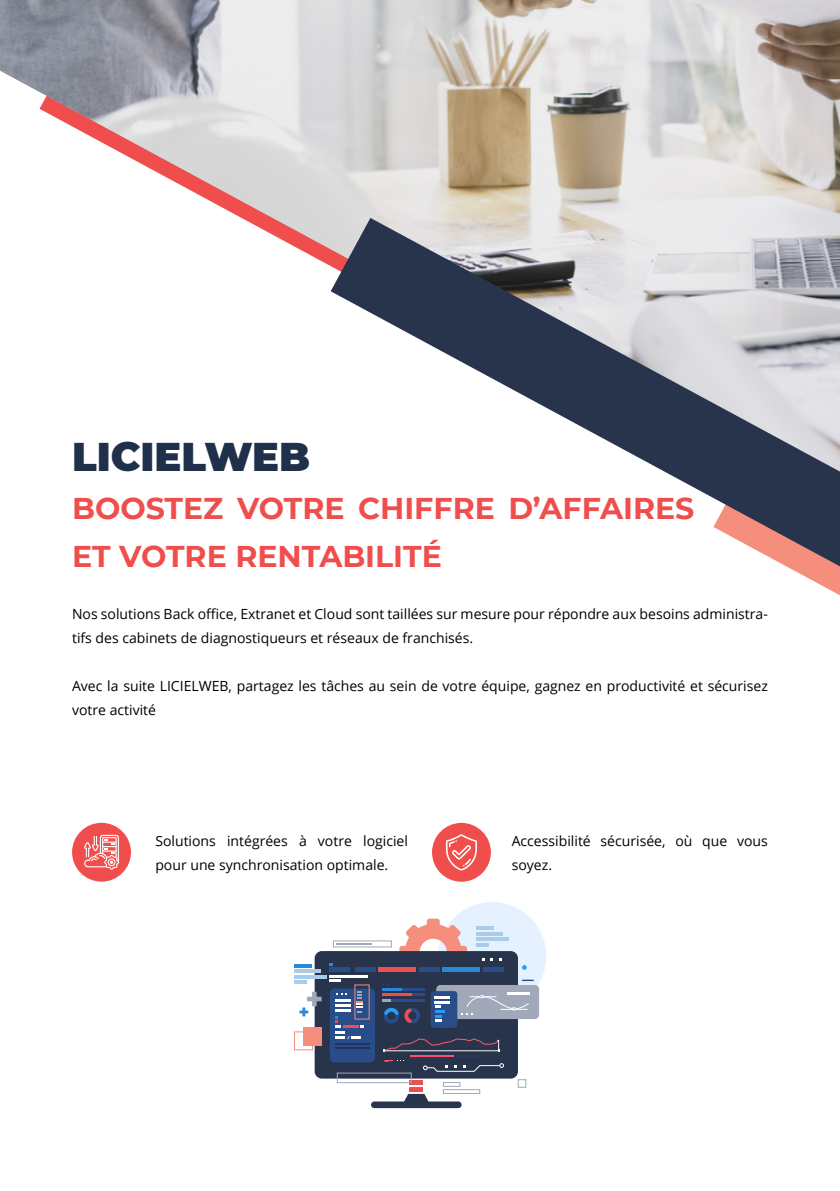
<style>
.page{position:relative;width:840px;height:1191px;background:#fff}
.page>*{position:absolute;margin:0;border:0;box-sizing:border-box;transform-origin:0 0}
.t1{font:900 40px "Montserrat";color:#20304b}
.t2{font:700 30px/48px "Montserrat";color:#f04e4c}
.t3{font:14px/24px "Open Sans";color:#000}
</style>
<div class="page">
<div style="left:72px;top:822px;width:59px;height:59px;background:#f04e4c;border-radius:50%"></div>
<div style="left:432px;top:823px;width:58px;height:58px;background:#f04e4c;border-radius:50%"></div>
<div style="left:438px;top:902px;width:108px;height:108px;background:#e5f1ff;border-radius:50%"></div>
<div style="left:371px;top:1101px;width:90px;height:7px;background:#27344c;border-radius:3px"></div>
<hr style="left:408px;top:1087px;width:14px;height:4px;background:#f04e4c">
<svg style="left:408px;top:1080px;width:14px;height:4px"></svg>
<div style="left:314px;top:951px;width:203px;height:127px;background:#27344c;border-radius:7px"></div>
<hr style="left:329px;top:967px;width:21px;height:4px;background:#284d89">
<hr style="left:354px;top:967px;width:21px;height:4px;background:#284d89">
<hr style="left:378px;top:967px;width:38px;height:4px;background:#f04e4c">
<hr style="left:329px;top:975px;width:39px;height:2px;background:#fff">
<svg style="left:329px;top:979px;width:12px;height:2px"></svg>
<div style="left:329px;top:988px;width:46px;height:74px;background:#284d89;border-radius:5px"></div>
<hr style="left:335px;top:1043px;width:34px;height:2px;background:#282e5c">
<hr style="left:335px;top:1047px;width:34px;height:2px;background:#282e5c">
<div style="left:436px;top:985px;width:102px;height:34px;background:#a0a8ba;border-radius:4px"></div>
<div style="left:430px;top:991px;width:27px;height:36px;background:#284d89;border-radius:3px"></div>
<hr style="left:294px;top:964px;width:17px;height:3px;background:#2889db">
<hr style="left:294px;top:969px;width:26px;height:3px;background:#a9ccea">
<hr style="left:294px;top:975px;width:32px;height:3px;background:#a9ccea">
<svg style="left:294px;top:980px;width:12px;height:3px"></svg>
<div style="left:337px;top:1072px;width:74px;height:11px;border:1px solid #a0a8ba"></div>
<div style="left:333px;top:940px;width:58px;height:7px;border:1px solid #a0a8ba"></div>
<hr style="left:335px;top:943px;width:36px;height:1px;background:#a0a8ba">
<svg style="left:299px;top:991px;width:22px;height:25px"></svg>
<svg style="left:335px;top:991px;width:28px;height:48px"></svg>
<div style="left:304px;top:1027px;width:18px;height:18px;background:#f58e7d"></div>
<div style="left:294px;top:1031px;width:19px;height:19px;border:1px solid #f58e7d"></div>
<div style="left:517px;top:1079px;width:9px;height:8px;border:1px solid #a0a8ba"></div>
<svg style="left:383px;top:1038px;width:120px;height:34px"></svg>
<svg style="left:382px;top:918px;width:151px;height:105px"></svg>
<div style="left:442px;top:1082px;width:18px;height:4px;border:1px solid #a0a8ba"></div>
<div style="left:442px;top:1089px;width:38px;height:4px;border:1px solid #a0a8ba"></div>
<svg style="left:84px;top:835px;width:35px;height:34px"></svg>
<svg style="left:786px;top:566px;width:53px;height:29px"></svg>
<img style="left:0;top:0;width:839px;height:266px">
<svg style="left:330px;top:218px;width:509px;height:348px"></svg>
<svg style="left:446px;top:834px;width:30px;height:36px"></svg>
<h1 class="t1" style="left:72px;top:427px;width:239px">LICIELWEB</h1>
<h2 class="t2" style="left:72px;top:483px;width:623px">BOOSTEZ VOTRE CHIFFRE D’AFFAIRES<br>ET VOTRE RENTABILITÉ</h2>
<p class="t3" style="left:72px;top:601px;width:697px">Nos solutions Back office, Extranet et Cloud sont taillées sur mesure pour répondre aux besoins administra&shy;tifs des cabinets de diagnostiqueurs et réseaux de franchisés.</p>
<p class="t3" style="left:72px;top:673px;width:697px">Avec la suite LICIELWEB, partagez les tâches au sein de votre équipe, gagnez en productivité et sécurisez votre activité</p>
<p class="t3" style="left:155px;top:828px;width:254px">Solutions intégrées à votre logiciel pour une synchronisation optimale.</p>
<p class="t3" style="left:511px;top:828px;width:257px">Accessibilité sécurisée, où que vous soyez.</p>
</div>
